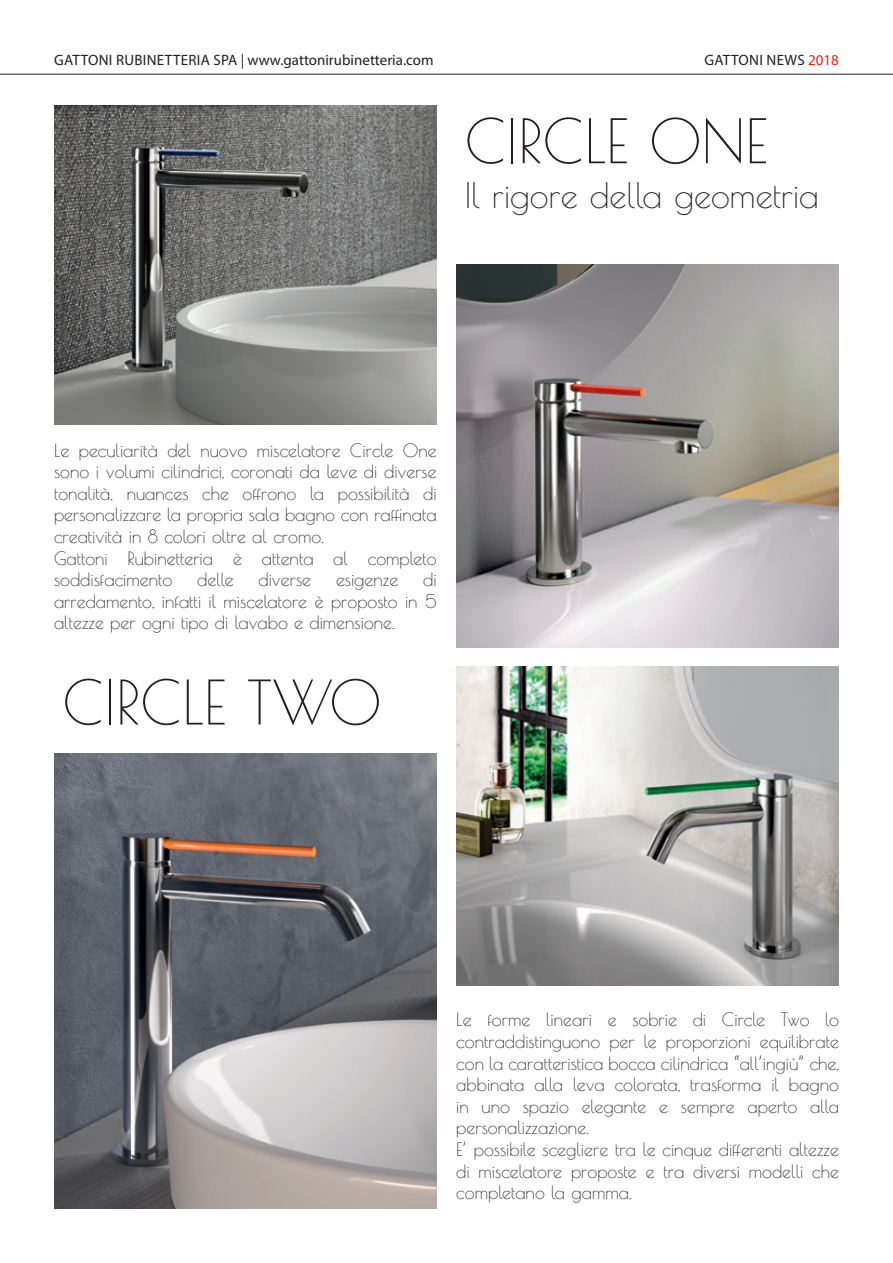
<style>
.page{position:relative;width:893px;height:1263px;background:#fff}
.page>*{position:absolute;margin:0;border:0;box-sizing:border-box;transform-origin:0 0}
.t1{font:60px "Poiret One";color:#231f20}
.t2{font:34.5px "Poiret One";color:#231f20}
.t3{font:18px/21.6px "Poiret One";color:#231f20}
.t4{font:15px "Myriad Pro";color:#231f20}
.t5{font:15px "Myriad Pro";letter-spacing:.02em;color:#231f20}
.s1{color:#e72419}
</style>
<div class="page">
<hr style="left:0;top:74px;width:893px;height:1px;background:#231f20">
<img style="left:54px;top:105px;width:383px;height:319px">
<img style="left:456px;top:265px;width:383px;height:383px">
<img style="left:456px;top:667px;width:383px;height:319px">
<img style="left:54px;top:754px;width:383px;height:455px">
<p class="t4" style="left:54px;top:51px;width:381px">GATTONI RUBINETTERIA Spa | www.gattonirubinetteria.com</p>
<p class="t5" style="left:705px;top:51px;width:136px">GATTONI NEWS <span class="s1">2018</span></p>
<h1 class="t1" style="left:465px;top:105px;width:224px">Circle one</h1>
<h2 class="t2" style="left:465px;top:175px;width:356px">Il rigore della geometria</h2>
<p class="t3" style="left:54px;top:439px;width:384px">Le peculiarità del nuovo miscelatore Circle One sono i volumi cilindrici, coronati da leve di diverse tonalità, nuances che offrono la possibilità di personalizzare la propria sala bagno con raffinata creatività in 8 colori oltre al cromo.<br>Gattoni Rubinetteria è attenta al completo soddisfacimento</p>
<p class="t3" style="left:54px;top:569px;width:384px;text-align:justify;text-indent:369px">di arredamento, infatti il miscelatore è proposto in 5 altezze per ogni tipo di lavabo e dimensione.</p>
<p class="t3" style="left:197px;top:569px;width:38px">delle</p>
<p class="t3" style="left:259px;top:569px;width:54px">diverse</p>
<p class="t3" style="left:336px;top:569px;width:64px">esigenze</p>
<h1 class="t1" style="left:63px;top:667px;width:301px">Circle two</h1>
<p class="t3" style="left:456px;top:1009px;width:384px">Le forme lineari e sobrie di Circle Two lo contraddistinguono per le proporzioni equilibrate con la caratteristica bocca cilindrica “all’ingiù” che, abbinata alla leva colorata, trasforma il bagno in uno spazio elegante e sempre aperto alla personalizzazione.<br>E’ possibile scegliere tra le cinque differenti altezze di miscelatore proposte e tra diversi modelli che completano la gamma.</p>
</div>
